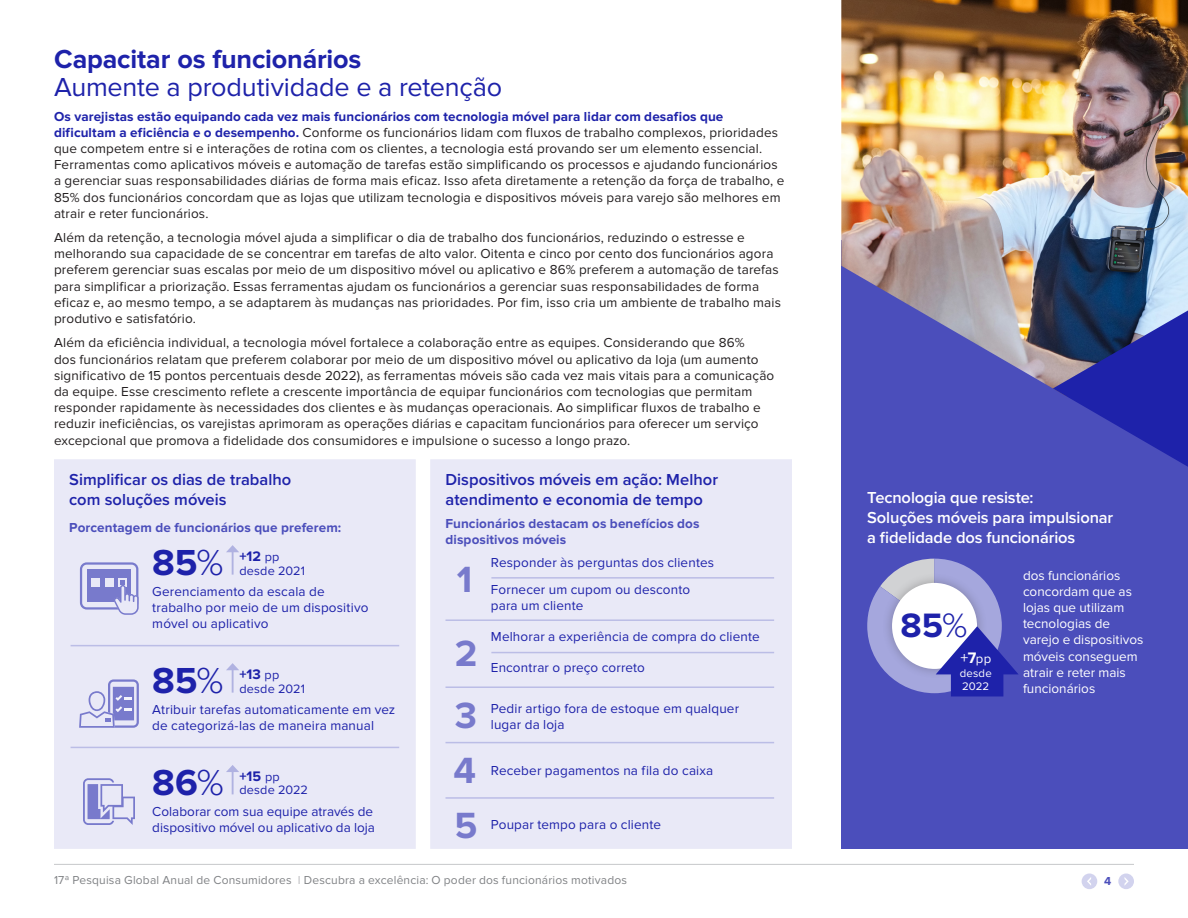
<style>
.page{position:relative;width:1188px;height:918px;background:#fff}
.page>*{position:absolute;margin:0;border:0;box-sizing:border-box;transform-origin:0 0}
.Body{font:700 37.8px "Proxima Nova";color:#787acc}
.Body-2{font:700 37.5px "Proxima Nova";color:#1e22aa}
.Heading-1-Cover{font:700 35.1px "Proxima Nova";color:#1e22aa}
.Subhead-2{font:27px "Proxima Nova";letter-spacing:-.01em;color:#1e22aa}
.Subhead-2-2{font:700 27px "Proxima Nova";letter-spacing:-.005em;color:#1e22aa}
.Body-3{font:600 16.5px/19.8px "Proxima Nova";color:#1e22aa}
.Body-4{font:600 16.5px/19.8px "Proxima Nova";letter-spacing:-.01em;color:#fff}
.Heading-1-Cover-2{font:700 14.4px "Proxima Nova";color:#1e22aa}
.Body-5{font:13.5px/16.2px "Proxima Nova";letter-spacing:.01em;color:#231f20}
.Body-6{font:13.5px/16.2px "Proxima Nova";letter-spacing:.01em;color:#1e22aa}
.Body-7{font:13.5px/16.2px "Proxima Nova";color:#fff}
.Body-8{font:700 13.5px/16.5px "Proxima Nova";letter-spacing:.005em;color:#4b4ebb}
.Body-9{font:13.2px "Proxima Nova";color:#fff}
.Heading-1-Cover-3{font:12.6px "Proxima Nova";letter-spacing:.015em;color:#1e22aa}
.t1{font:12px "Proxima Nova";letter-spacing:.015em;color:#808285}
.t2{font:700 12px "Proxima Nova";color:#4b4ebb}
.Body-10{font:11.4px "Proxima Nova";letter-spacing:.015em;color:#fff}
.s1{font-weight:700;color:#1e22aa}
.s2{font-weight:300}
.s3{font-weight:400;font-size:12.6px}
.s4{font-size:15.75px}
.s5{font-weight:700;font-size:15.75px}
.s6{color:#bcbdc0}
</style>
<div class="page">
<div style="left:54px;top:459px;width:362px;height:390px;background:#e9e9f7"></div>
<div style="left:841px;top:241px;width:347px;height:608px;background:#4b4ebb"></div>
<hr style="left:54px;top:864px;width:1080px;height:1px;background:#c7c8ca">
<div style="left:1118px;top:874px;width:16px;height:15px;background:#d2d3ee;border-radius:50%"></div>
<svg style="left:1124px;top:877px;width:5px;height:9px"></svg>
<div style="left:1082px;top:874px;width:15px;height:15px;background:#d2d3ee;border-radius:50%"></div>
<svg style="left:1087px;top:877px;width:4px;height:8px"></svg>
<img style="left:841px;top:0;width:347px;height:389px">
<svg style="left:1053px;top:310px;width:135px;height:157px"></svg>
<div style="left:430px;top:459px;width:362px;height:390px;background:#e9e9f7"></div>
<hr style="left:446px;top:619px;width:328px;height:2px;background:#bbbde6">
<hr style="left:71px;top:645px;width:328px;height:1px;background:#bbbde6">
<hr style="left:446px;top:742px;width:328px;height:1px;background:#bbbde6">
<hr style="left:446px;top:797px;width:328px;height:2px;background:#bbbde6">
<hr style="left:491px;top:577px;width:283px;height:2px;background:#bbbde6">
<hr style="left:446px;top:686px;width:328px;height:2px;background:#bbbde6">
<hr style="left:491px;top:652px;width:283px;height:1px;background:#bbbde6">
<hr style="left:71px;top:747px;width:328px;height:1px;background:#bbbde6">
<hr style="left:232px;top:771px;width:2px;height:23px;background:#b0b2e1">
<svg style="left:226px;top:765px;width:13px;height:7px"></svg>
<svg style="left:83px;top:778px;width:52px;height:47px"></svg>
<hr style="left:232px;top:551px;width:2px;height:24px;background:#b0b2e1">
<svg style="left:226px;top:545px;width:13px;height:7px"></svg>
<svg style="left:80px;top:562px;width:59px;height:53px"></svg>
<hr style="left:232px;top:669px;width:2px;height:24px;background:#b0b2e1">
<svg style="left:226px;top:663px;width:13px;height:7px"></svg>
<svg style="left:79px;top:679px;width:60px;height:49px"></svg>
<svg style="left:867px;top:559px;width:151px;height:137px"></svg>
<p class="Subhead-2-2" style="left:54px;top:43px;width:309px">Capacitar os funcionários</p>
<p class="Subhead-2" style="left:54px;top:72px;width:450px">Aumente a produtividade e a retenção</p>
<p class="Body-5" style="left:54px;top:108px;width:732px"><span class="s1">Os varejistas estão equipando cada vez mais funcionários com tecnologia móvel para lidar com desafios que dificultam a eficiência e o desempenho.</span> Conforme os funcionários lidam com fluxos de trabalho complexos, prioridades que competem entre si e interações de rotina com os clientes, a tecnologia está provando ser um elemento essencial.<br>Ferramentas como aplicativos móveis e automação de tarefas estão simplificando os processos e ajudando funcionários a gerenciar suas responsabilidades diárias de forma mais eficaz. Isso afeta diretamente a retenção da força de trabalho, e 85% dos funcionários concordam que as lojas que utilizam tecnologia e dispositivos móveis para varejo são melhores em atrair e reter funcionários.</p>
<p class="Body-5" style="left:54px;top:230px;width:728px">Além da retenção, a tecnologia móvel ajuda a simplificar o dia de trabalho dos funcionários, reduzindo o estresse e melhorando sua capacidade de se concentrar em tarefas de alto valor. Oitenta e cinco por cento dos funcionários agora preferem gerenciar suas escalas por meio de um dispositivo móvel ou aplicativo e 86% preferem a automação de tarefas para simplificar a priorização. Essas ferramentas ajudam os funcionários a gerenciar suas responsabilidades de forma eficaz e, ao mesmo tempo, a se adaptarem às mudanças nas prioridades. Por fim, isso cria um ambiente de trabalho mais produtivo e satisfatório.</p>
<p class="Body-5" style="left:54px;top:335px;width:722px">Além da eficiência individual, a tecnologia móvel fortalece a colaboração entre as equipes. Considerando que 86%<br>dos funcionários relatam que preferem colaborar por meio de um dispositivo móvel ou aplicativo da loja (um aumento significativo de 15 pontos percentuais desde 2022), as ferramentas móveis são cada vez mais vitais para a comunicação da equipe. Esse crescimento reflete a crescente importância de equipar funcionários com tecnologias que permitam responder rapidamente às necessidades dos clientes e às mudanças operacionais. Ao simplificar fluxos de trabalho e reduzir ineficiências, os varejistas aprimoram as operações diárias e capacitam funcionários para oferecer um serviço excepcional que promova a fidelidade dos consumidores e impulsione o sucesso a longo prazo.</p>
<p class="Body-3" style="left:69px;top:469px;width:223px">Simplificar os dias de trabalho com soluções móveis</p>
<p class="Body-3" style="left:446px;top:469px;width:274px">Dispositivos móveis em ação: Melhor atendimento e economia de tempo</p>
<p class="Body-8" style="left:446px;top:515px;width:256px">Funcionários destacam os benefícios dos dispositivos móveis</p>
<p class="Body-8" style="left:69px;top:519px;width:273px">Porcentagem de funcionários que preferem:</p>
<p class="Body-2" style="left:152px;top:541px;width:73px">85<span class="s2">%</span></p>
<p class="Heading-1-Cover-2" style="left:239px;top:548px;width:42px">+12 <span class="s3">pp</span></p>
<p class="Heading-1-Cover-3" style="left:239px;top:563px;width:67px">desde 2021</p>
<p class="Body-6" style="left:152px;top:583px;width:218px">Gerenciamento da escala de trabalho por meio de um dispositivo móvel ou aplicativo</p>
<p class="Body-2" style="left:152px;top:659px;width:73px">85<span class="s2">%</span></p>
<p class="Heading-1-Cover-2" style="left:239px;top:666px;width:41px">+13 <span class="s3">pp</span></p>
<p class="Heading-1-Cover-3" style="left:239px;top:681px;width:67px">desde 2021</p>
<p class="Body-6" style="left:152px;top:701px;width:245px">Atribuir tarefas automaticamente em vez de categorizá-las de maneira manual</p>
<p class="Body-2" style="left:152px;top:761px;width:73px">86<span class="s2">%</span></p>
<p class="Heading-1-Cover-2" style="left:239px;top:768px;width:42px">+15 <span class="s3">pp</span></p>
<p class="Heading-1-Cover-3" style="left:239px;top:783px;width:70px">desde 2022</p>
<p class="Body-6" style="left:152px;top:803px;width:224px">Colaborar com sua equipe através de dispositivo móvel ou aplicativo da loja</p>
<p class="Body" style="left:457px;top:557px;width:17px">1</p>
<p class="Body" style="left:455px;top:632px;width:24px">2</p>
<p class="Body" style="left:455px;top:693px;width:24px">3</p>
<p class="Body-6" style="left:491px;top:554px;width:225px">Responder às perguntas dos clientes</p>
<p class="Body-6" style="left:491px;top:581px;width:201px">Fornecer um cupom ou desconto para um cliente</p>
<p class="Body-6" style="left:491px;top:629px;width:270px">Melhorar a experiência de compra do cliente</p>
<p class="Body-6" style="left:491px;top:660px;width:156px">Encontrar o preço correto</p>
<p class="Body-6" style="left:491px;top:701px;width:250px">Pedir artigo fora de estoque em qualquer</p>
<p class="Body-6" style="left:491px;top:717px;width:75px">lugar da loja</p>
<p class="Body" style="left:453px;top:749px;width:24px">4</p>
<p class="Body-6" style="left:491px;top:762px;width:224px">Receber pagamentos na fila do caixa</p>
<p class="Body" style="left:455px;top:804px;width:24px">5</p>
<p class="Body-6" style="left:491px;top:817px;width:172px">Poupar tempo para o cliente</p>
<p class="Body-4" style="left:867px;top:487px;width:248px">Tecnologia que resiste:<br>Soluções móveis para impulsionar a fidelidade dos funcionários</p>
<p class="Body-7" style="left:1023px;top:567px;width:122px">dos funcionários concordam que as lojas que utilizam tecnologias de varejo e dispositivos móveis conseguem atrair e reter mais funcionários</p>
<p class="Heading-1-Cover" style="left:901px;top:605px;width:68px">85<span class="s2">%</span></p>
<p class="Body-9" style="left:960px;top:651px;width:32px"><span class="s4">+</span><span class="s5">7</span>pp</p>
<p class="Body-10" style="left:960px;top:666px;width:34px">desde</p>
<p class="Body-10" style="left:962px;top:680px;width:29px">2022</p>
<p class="t1" style="left:54px;top:873px;width:575px">17ª Pesquisa Global Anual de Consumidores <span class="s6">I</span> Descubra a excelência: O poder dos funcionários motivados</p>
<p class="t2" style="left:1104px;top:874px;width:9px">4</p>
</div>
